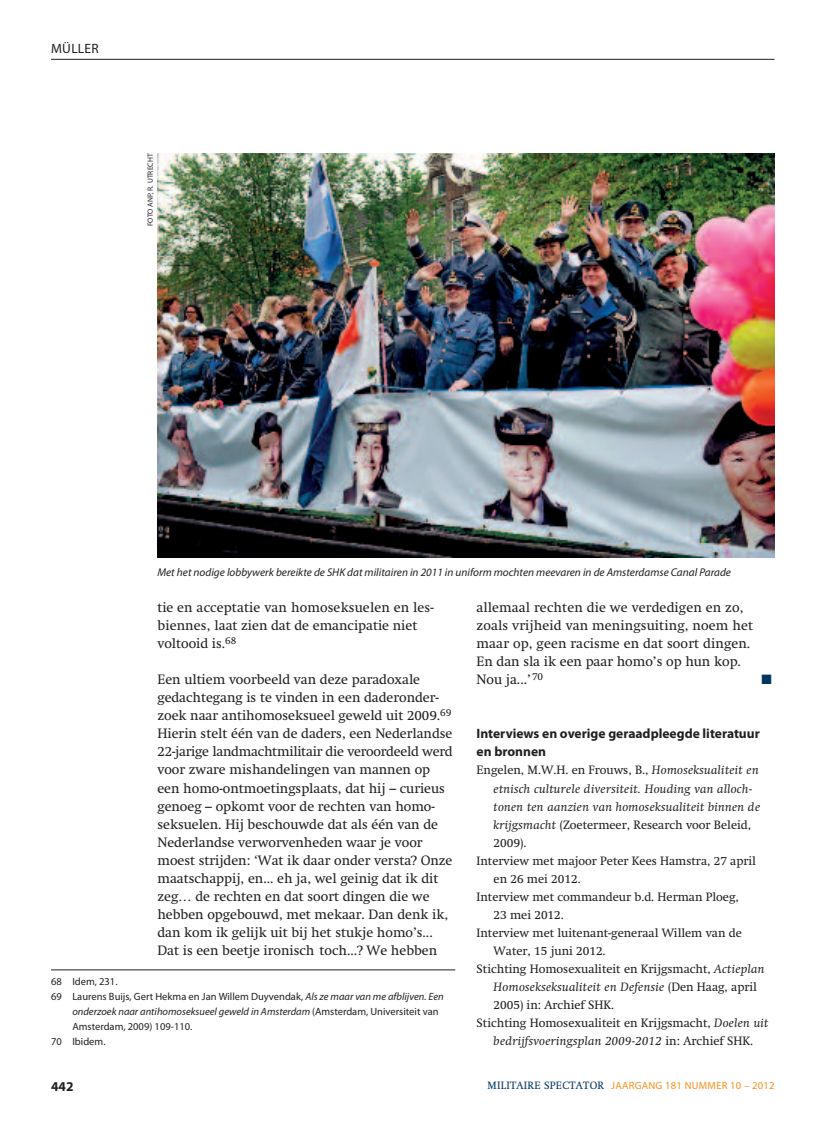
<style>
.page{position:relative;width:817px;height:1136px;background:#fff}
.page>*{position:absolute;margin:0;border:0;box-sizing:border-box;transform-origin:0 0}
.t1{font:13.5px/18px "Swift";color:#231f20}
.t2{font:700 13.5px/18px "Myriad Pro";color:#231f20}
.t3{font:13.5px "Myriad Pro";letter-spacing:.02em;color:#231f20}
.t4{font:13.5px "Zapf Dingbats";color:#003562}
.t5{font:12px "Swift";color:#231f20}
.t6{font:italic 12px "Swift";letter-spacing:.025em;color:#231f20;scale:1.05 1}
.t7{font:italic 11.25px "Myriad Pro";color:#231f20}
.t8{font:10.5px "Myriad Pro";color:#231f20}
.t9{font:italic 10.5px "Myriad Pro";color:#231f20}
.t10{font:10.5px "Myriad Pro";letter-spacing:.025em;color:#f68f1e}
.t11{font:7.5px "Myriad Pro";letter-spacing:.02em;color:#231f20}
.s1{font-style:italic}
.s2{font-style:normal}
.s3{font-family:"Swift";color:#003562}
</style>
<div class="page">
<hr style="left:51px;top:59px;width:723px;height:1px;background:#231f20">
<hr style="left:51px;top:969px;width:404px;height:1px;background:#231f20">
<img style="left:157px;top:153px;width:617px;height:404px">
<p class="t3" style="left:51px;top:41px;width:49px">MÜLLER</p>
<p class="t11" style="left:146px;top:226px;width:75px;rotate:-90deg">FOTO ANP, R. UTRECHT</p>
<p class="t7" style="left:157px;top:566px;width:575px">Met het nodige lobbywerk bereikte de SHK dat militairen in 2011 in uniform mochten meevaren in de Amsterdamse Canal Parade</p>
<p class="t1" style="left:157px;top:598px;width:278px">tie en acceptatie van homoseksuelen en les&shy;biennes, laat zien dat de emancipatie niet voltooid is.<sup>68</sup></p>
<p class="t1" style="left:157px;top:670px;width:297px">Een ultiem voorbeeld van deze paradoxale gedachtegang is te vinden in een daderonder&shy;zoek naar antihomoseksueel geweld uit 2009.<sup>69<br></sup>Hierin stelt één van de daders, een Nederlandse 22-jarige landmachtmilitair die veroordeeld werd voor zware mishandelingen van mannen op een homo-ontmoetingsplaats, dat hij – curieus genoeg – opkomt voor de rechten van homo&shy;seksuelen. Hij beschouwde dat als één van de Nederlandse verworvenheden waar je voor moest strijden: ‘Wat ik daar onder versta? Onze maatschappij, en... eh ja, wel geinig dat ik dit zeg… de rechten en dat soort dingen die we hebben opgebouwd, met mekaar. Dan denk ik, dan kom ik gelijk uit bij het stukje homo’s...<br>Dat is een beetje ironisch toch...? We hebben</p>
<p class="t8" style="left:51px;top:975px;width:68px">68 Idem, 231.</p>
<p class="t8" style="left:51px;top:990px;width:394px">69 Laurens Buijs, Gert Hekma en Jan Willem Duyvendak, <span class="s1">Als ze maar van me afblijven. Een</span></p>
<p class="t9" style="left:72px;top:1005px;width:368px">onderzoek naar antihomoseksueel geweld in Amsterdam <span class="s2">(Amsterdam, Universiteit van</span></p>
<p class="t8" style="left:72px;top:1020px;width:121px">Amsterdam, 2009) 109-110.</p>
<p class="t8" style="left:51px;top:1035px;width:56px">70 Ibidem.</p>
<p class="t1" style="left:476px;top:598px;width:278px">allemaal rechten die we verdedigen en zo, zoals vrijheid van meningsuiting, noem het maar op, geen racisme en dat soort dingen.<br>En dan sla ik een paar homo’s op hun kop.<br>Nou ja...’<sup>70</sup></p>
<p class="t4" style="left:761px;top:673px;width:12px">■</p>
<p class="t2" style="left:476px;top:725px;width:285px">Interviews en overige geraadpleegde literatuur en bronnen</p>
<p class="t5" style="left:476px;top:763px;width:283px">Engelen, M.W.H. en Frouws, B., <span class="s1">Homoseksualiteit en</span></p>
<p class="t6" style="left:493px;top:781px;width:248px">etnisch culturele diversiteit. Houding van alloch-</p>
<p class="t6" style="left:493px;top:799px;width:255px">tonen ten aanzien van homoseksualiteit binnen de</p>
<p class="t5" style="left:493px;top:817px;width:259px"><span class="s1">krijgsmacht</span> (Zoetermeer, Research voor Beleid,</p>
<p class="t5" style="left:493px;top:835px;width:34px">2009).</p>
<p class="t5" style="left:476px;top:853px;width:281px">Interview met majoor Peter Kees Hamstra, 27 april</p>
<p class="t5" style="left:493px;top:871px;width:89px">en 26 mei 2012.</p>
<p class="t5" style="left:476px;top:889px;width:263px">Interview met commandeur b.d. Herman Ploeg,</p>
<p class="t5" style="left:493px;top:907px;width:72px">23 mei 2012.</p>
<p class="t5" style="left:476px;top:925px;width:267px">Interview met luitenant-generaal Willem van de</p>
<p class="t5" style="left:493px;top:943px;width:113px">Water, 15 juni 2012.</p>
<p class="t5" style="left:476px;top:961px;width:289px">Stichting Homosexualiteit en Krijgsmacht, <span class="s1">Actieplan</span></p>
<p class="t6" style="left:493px;top:979px;width:252px">Homosekseksualiteit en Defensie <span class="s2">(Den Haag, april</span></p>
<p class="t5" style="left:493px;top:997px;width:122px">2005) in: Archief SHK.</p>
<p class="t5" style="left:476px;top:1015px;width:293px">Stichting Homosexualiteit en Krijgsmacht, <span class="s1">Doelen uit</span></p>
<p class="t6" style="left:493px;top:1033px;width:249px">bedrijfsvoeringsplan 2009-2012 <span class="s2">in: Archief SHK.</span></p>
<p class="t2" style="left:51px;top:1077px;width:24px">442</p>
<p class="t10" style="left:487px;top:1079px;width:288px"><span class="s3">MILITAIRE SPECTATOR</span> JAARGANG 181 NUMMER 10 – 2012</p>
</div>
